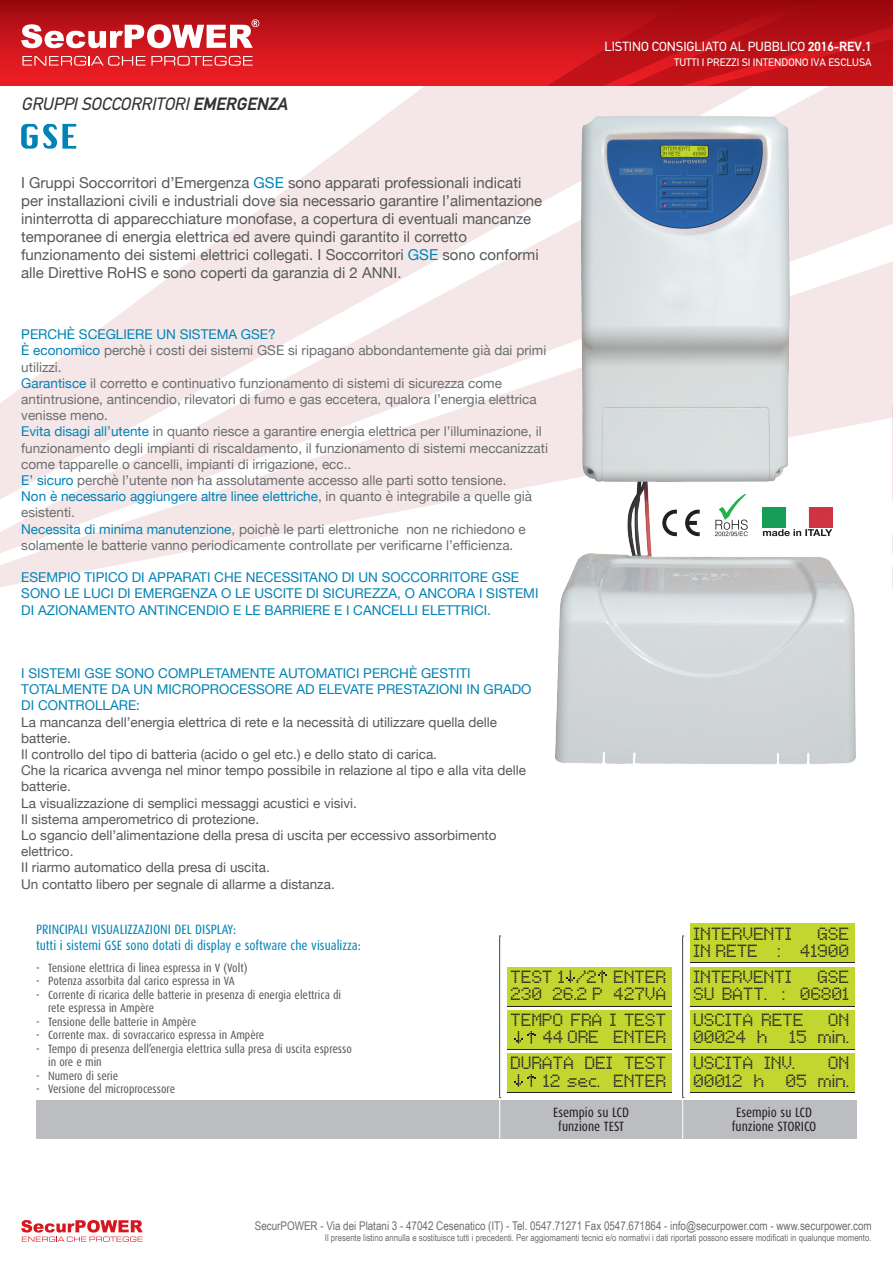
<style>
.page{position:relative;width:893px;height:1263px;background:#fff}
.page>*{position:absolute;margin:0;border:0;box-sizing:border-box;transform-origin:0 0}
.t1{font:italic 18px "PF Din Text";color:#333}
.t2{font:15px/18px "Helvetica Neue";color:#57585a}
.t3{font:14.55px "LCD Dot";color:#231f20}
.t4{font:13.5px/16.2px "Helvetica Neue";color:#6c6d70}
.t5{font:13.5px/16.2px "Helvetica Neue";color:#57585a}
.t6{font:13.5px/16.2px "Helvetica Neue";color:#0083b6}
.t7{font:13.5px "Dax Condensed";color:#0083b6}
.t8{font:13.5px "Dax Condensed";color:#231f20}
.t9{font:13.35px "PF Din Text";color:#fff}
.t10{font:12px "Dax Condensed";color:#57585a}
.t11{font:12px "Arial Narrow";color:#6c6d70}
.t12{font:10.95px "PF Din Text";color:#fff}
.t13{font:9.45px "Arial Narrow";color:#6c6d70}
.s1{font-weight:700}
.s2{color:#0083b6}
.s3{color:#6c6d70}
</style>
<div class="page">
<svg style="left:0;top:85px;width:408px;height:156px"></svg>
<svg style="left:0;top:241px;width:408px;height:346px;fill:#f5e7e8"></svg>
<img style="left:555px;top:615px;width:301px;height:150px">
<svg style="left:21px;top:124px;width:55px;height:25px"></svg>
<div style="left:36px;top:1101px;width:821px;height:38px;background:#bcbdc0"></div>
<hr style="left:499px;top:978px;width:1px;height:162px;background:#fff">
<svg style="left:499px;top:936px;width:2px;height:162px"></svg>
<hr style="left:682px;top:978px;width:1px;height:162px;background:#fff">
<svg style="left:682px;top:936px;width:2px;height:162px"></svg>
<svg style="left:691px;top:925px;width:164px;height:38px"></svg>
<div style="left:690px;top:924px;width:164px;height:38px;background:#c1d72f"></div>
<div style="left:691px;top:968px;width:164px;height:38px;background:#c1d72f"></div>
<div style="left:690px;top:967px;width:164px;height:38px;background:#c1d72f"></div>
<div style="left:691px;top:1011px;width:164px;height:38px;background:#c1d72f"></div>
<div style="left:690px;top:1010px;width:164px;height:38px;background:#c1d72f"></div>
<div style="left:690px;top:1053px;width:164px;height:39px;background:#c1d72f"></div>
<div style="left:508px;top:968px;width:164px;height:38px;background:#c1d72f"></div>
<div style="left:507px;top:967px;width:164px;height:38px;background:#c1d72f"></div>
<svg style="left:566px;top:970px;width:9px;height:13px"></svg>
<svg style="left:598px;top:970px;width:8px;height:13px"></svg>
<div style="left:508px;top:1011px;width:164px;height:38px;background:#c1d72f"></div>
<div style="left:507px;top:1010px;width:164px;height:38px;background:#c1d72f"></div>
<svg style="left:514px;top:1031px;width:22px;height:12px"></svg>
<div style="left:507px;top:1053px;width:164px;height:39px;background:#c1d72f"></div>
<svg style="left:514px;top:1074px;width:22px;height:12px"></svg>
<svg style="left:21px;top:1220px;width:122px;height:22px"></svg>
<div style="left:0;top:0;width:893px;height:85px;background:linear-gradient(to bottom,#9c090f,#f62027)"></div>
<svg style="left:408px;top:0;width:485px;height:615px"></svg>
<svg style="left:21px;top:19px;width:238px;height:29px"></svg>
<svg style="left:22px;top:56px;width:231px;height:10px"></svg>
<p class="t1" style="left:21px;top:94px;width:268px">GRUPPI SOCCORRITORI <span class="s1">EMERGENZA</span></p>
<p class="t2" style="left:21px;top:175px;width:523px">I Gruppi Soccorritori d’Emergenza <span class="s2">GSE</span> sono apparati professionali indicati per installazioni civili e industriali dove sia necessario garantire l’alimentazione ininterrotta di apparecchiature monofase, a copertura di eventuali mancanze temporanee di energia elettrica ed avere quindi garantito il corretto funzionamento dei sistemi elettrici collegati. I Soccorritori <span class="s2">GSE</span> sono conformi alle Direttive RoHS e sono coperti da garanzia di 2 ANNI.</p>
<p class="t4" style="left:21px;top:327px;width:527px"><span class="s2">PERCHÈ SCEGLIERE UN SISTEMA GSE?<br>È economico</span> perchè i costi dei sistemi GSE si ripagano abbondantemente già dai primi utilizzi.</p>
<p class="t4" style="left:21px;top:376px;width:517px"><span class="s2">Garantisce</span> il corretto e continuativo funzionamento di sistemi di sicurezza come antintrusione, antincendio, rilevatori di fumo e gas eccetera, qualora l’energia elettrica venisse meno.</p>
<p class="t4" style="left:21px;top:424px;width:528px"><span class="s2">Evita disagi all’utente</span> in quanto riesce a garantire energia elettrica per l’illuminazione, il funzionamento degli impianti di riscaldamento, il funzionamento di sistemi meccanizzati come tapparelle o cancelli, impianti di irrigazione, ecc..</p>
<p class="t4" style="left:21px;top:473px;width:487px"><span class="s2">E’ sicuro</span> perchè l’utente non ha assolutamente accesso alle parti sotto tensione.</p>
<p class="t6" style="left:21px;top:489px;width:512px">Non è necessario aggiungere altre linee elettriche<span class="s3">, in quanto è integrabile a quelle già esistenti.</span></p>
<p class="t4" style="left:21px;top:521px;width:506px"><span class="s2">Necessita di minima manutenzione</span>, poichè le parti elettroniche non ne richiedono e solamente le batterie vanno periodicamente controllate per verificarne l’efficienza.</p>
<p class="t6" style="left:21px;top:570px;width:519px">ESEMPIO TIPICO DI APPARATI CHE NECESSITANO DI UN SOCCORRITORE GSE<br>SONO LE LUCI DI EMERGENZA O LE USCITE DI SICUREZZA, O ANCORA I SISTEMI<br>DI AZIONAMENTO ANTINCENDIO E LE BARRIERE E I CANCELLI ELETTRICI.</p>
<p class="t6" style="left:21px;top:666px;width:512px">I SISTEMI GSE SONO COMPLETAMENTE AUTOMATICI PERCHÈ GESTITI<br>TOTALMENTE DA UN MICROPROCESSORE AD ELEVATE PRESTAZIONI IN GRADO<br>DI CONTROLLARE:</p>
<p class="t5" style="left:21px;top:714px;width:477px">La mancanza dell’energia elettrica di rete e la necessità di utilizzare quella delle batterie.</p>
<p class="t5" style="left:21px;top:747px;width:417px">Il controllo del tipo di batteria (acido o gel etc.) e dello stato di carica.</p>
<p class="t5" style="left:21px;top:763px;width:506px">Che la ricarica avvenga nel minor tempo possibile in relazione al tipo e alla vita delle batterie.</p>
<p class="t5" style="left:21px;top:795px;width:337px">La visualizzazione di semplici messaggi acustici e visivi.</p>
<p class="t5" style="left:21px;top:812px;width:240px">Il sistema amperometrico di protezione.</p>
<p class="t5" style="left:21px;top:828px;width:477px">Lo sgancio dell’alimentazione della presa di uscita per eccessivo assorbimento elettrico.</p>
<p class="t5" style="left:21px;top:860px;width:250px">II riarmo automatico della presa di uscita.</p>
<p class="t5" style="left:21px;top:876px;width:315px">Un contatto libero per segnale di allarme a distanza.</p>
<p class="t9" style="left:604px;top:39px;width:269px">LISTINO CONSIGLIATO AL PUBBLICO <span class="s1">2016-REV.1</span></p>
<p class="t12" style="left:674px;top:56px;width:199px">TUTTI I PREZZI SI INTENDONO IVA ESCLUSA</p>
<p class="t7" style="left:36px;top:922px;width:202px">PRINCIPALI VISUALIZZAZIONI DEL DISPLAY:</p>
<p class="t7" style="left:36px;top:938px;width:326px">tutti i sistemi GSE sono dotati di display e software che visualizza:</p>
<p class="t10" style="left:36px;top:961px;width:213px">- Tensione elettrica di linea espressa in V (Volt)</p>
<p class="t10" style="left:36px;top:974px;width:200px">- Potenza assorbita dal carico espressa in VA</p>
<p class="t10" style="left:36px;top:988px;width:306px">- Corrente di ricarica delle batterie in presenza di energia elettrica di</p>
<p class="t10" style="left:48px;top:1001px;width:108px">rete espressa in Ampère</p>
<p class="t10" style="left:36px;top:1015px;width:162px">- Tensione delle batterie in Ampère</p>
<p class="t10" style="left:36px;top:1028px;width:230px">- Corrente max. di sovraccarico espressa in Ampère</p>
<p class="t10" style="left:36px;top:1042px;width:317px">- Tempo di presenza dell’energia elettrica sulla presa di uscita espresso</p>
<p class="t10" style="left:48px;top:1055px;width:55px">in ore e min</p>
<p class="t10" style="left:36px;top:1069px;width:84px">- Numero di serie</p>
<p class="t10" style="left:36px;top:1082px;width:141px">- Versione del microprocessore</p>
<p class="t3" style="left:511px;top:970px;width:157px">TEST 1 /2 ENTER</p>
<p class="t3" style="left:511px;top:988px;width:157px">230 26.2 P 427VA</p>
<p class="t3" style="left:511px;top:1013px;width:157px">TEMPO FRA I TEST</p>
<p class="t3" style="left:543px;top:1031px;width:125px">44 ORE ENTER</p>
<p class="t3" style="left:511px;top:1056px;width:157px">DURATA DEI TEST</p>
<p class="t3" style="left:544px;top:1074px;width:125px">12 sec. ENTER</p>
<p class="t8" style="left:553px;top:1105px;width:78px">Esempio su LCD</p>
<p class="t8" style="left:558px;top:1119px;width:67px">funzione TEST</p>
<p class="t3" style="left:694px;top:927px;width:100px">INTERVENTI</p>
<p class="t3" style="left:818px;top:927px;width:33px">GSE</p>
<p class="t3" style="left:694px;top:944px;width:66px">IN RETE</p>
<p class="t3" style="left:778px;top:944px;width:5px">:</p>
<p class="t3" style="left:801px;top:944px;width:51px">41900</p>
<p class="t3" style="left:694px;top:970px;width:100px">INTERVENTI</p>
<p class="t3" style="left:818px;top:970px;width:33px">GSE</p>
<p class="t3" style="left:694px;top:988px;width:157px">SU BATT. : 06801</p>
<p class="t3" style="left:694px;top:1013px;width:112px">USCITA RETE</p>
<p class="t3" style="left:829px;top:1013px;width:23px">ON</p>
<p class="t3" style="left:694px;top:1031px;width:76px">00024 h</p>
<p class="t3" style="left:790px;top:1031px;width:61px">15 min.</p>
<p class="t3" style="left:694px;top:1056px;width:103px">USCITA INV.</p>
<p class="t3" style="left:829px;top:1056px;width:23px">ON</p>
<p class="t3" style="left:694px;top:1074px;width:72px">00012 h</p>
<p class="t3" style="left:787px;top:1074px;width:65px">05 min.</p>
<p class="t8" style="left:736px;top:1105px;width:78px">Esempio su LCD</p>
<p class="t8" style="left:732px;top:1119px;width:86px">funzione STORICO</p>
<p class="t11" style="left:255px;top:1217px;width:618px">SecurPOWER - Via dei Platani 3 - 47042 Cesenatico (IT) - Tel. 0547.71271 Fax 0547.671864 - info@securpower.com - www.securpower.com</p>
<p class="t13" style="left:325px;top:1231px;width:548px">Il presente listino annulla e sostituisce tutti i precedenti. Per aggiornamenti tecnici e/o normativi i dati riportati possono essere modificati in qualunque momento.</p>
</div>
